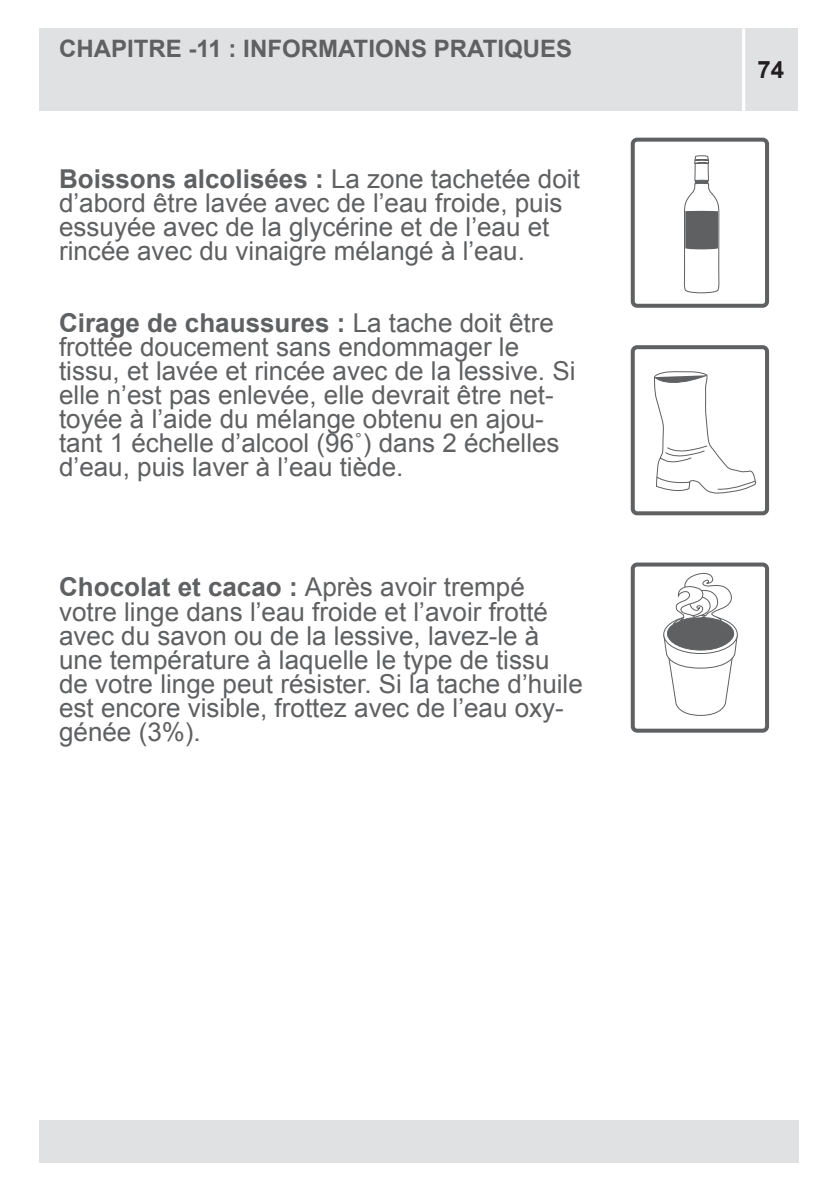
<style>
.page{position:relative;width:840px;height:1191px;background:#fff}
.page>*{position:absolute;margin:0;border:0;box-sizing:border-box;transform-origin:0 0}
.t1{font:26px/24px "Arial";color:#5f6062}
.t2{font:700 24px "Arial";color:#5f6062}
.t3{font:700 24px "Arial";color:#231f20}
.s1{font-weight:700}
</style>
<div class="page">
<div style="left:40px;top:28px;width:757px;height:83px;background:#e0e1e3"></div>
<hr style="left:741px;top:28px;width:2px;height:83px;background:#fff">
<div style="left:41px;top:1120px;width:757px;height:42px;background:#e0e1e3"></div>
<hr style="left:742px;top:28px;width:2px;height:83px;background:#fff">
<svg style="left:630px;top:137px;width:139px;height:596px"></svg>
<p class="t2" style="left:59px;top:32px;width:514px">CHAPITRE -11 : INFORMATIONS PRATIQUES</p>
<p class="t1" style="left:59px;top:167px;width:522px"><span class="s1">Boissons alcolisées :</span> La zone tachetée doit d’abord être lavée avec de l’eau froide, puis essuyée avec de la glycérine et de l’eau et rincée avec du vinaigre mélangé à l’eau.</p>
<p class="t1" style="left:59px;top:311px;width:517px"><span class="s1">Cirage de chaussures :</span> La tache doit être frottée doucement sans endommager le tissu, et lavée et rincée avec de la lessive. Si elle n’est pas enlevée, elle devrait être net&shy;toyée à l’aide du mélange obtenu en ajou&shy;tant 1 échelle d’alcool (96˚) dans 2 échelles d’eau, puis laver à l’eau tiède.</p>
<p class="t1" style="left:59px;top:575px;width:525px"><span class="s1">Chocolat et cacao :</span> Après avoir trempé votre linge dans l’eau froide et l’avoir frotté avec du savon ou de la lessive, lavez-le à une température à laquelle le type de tissu de votre linge peut résister. Si la tache d’huile est encore visible, frottez avec de l’eau oxy&shy;génée (3%).</p>
<p class="t3" style="left:757px;top:54px;width:28px">74</p>
</div>
